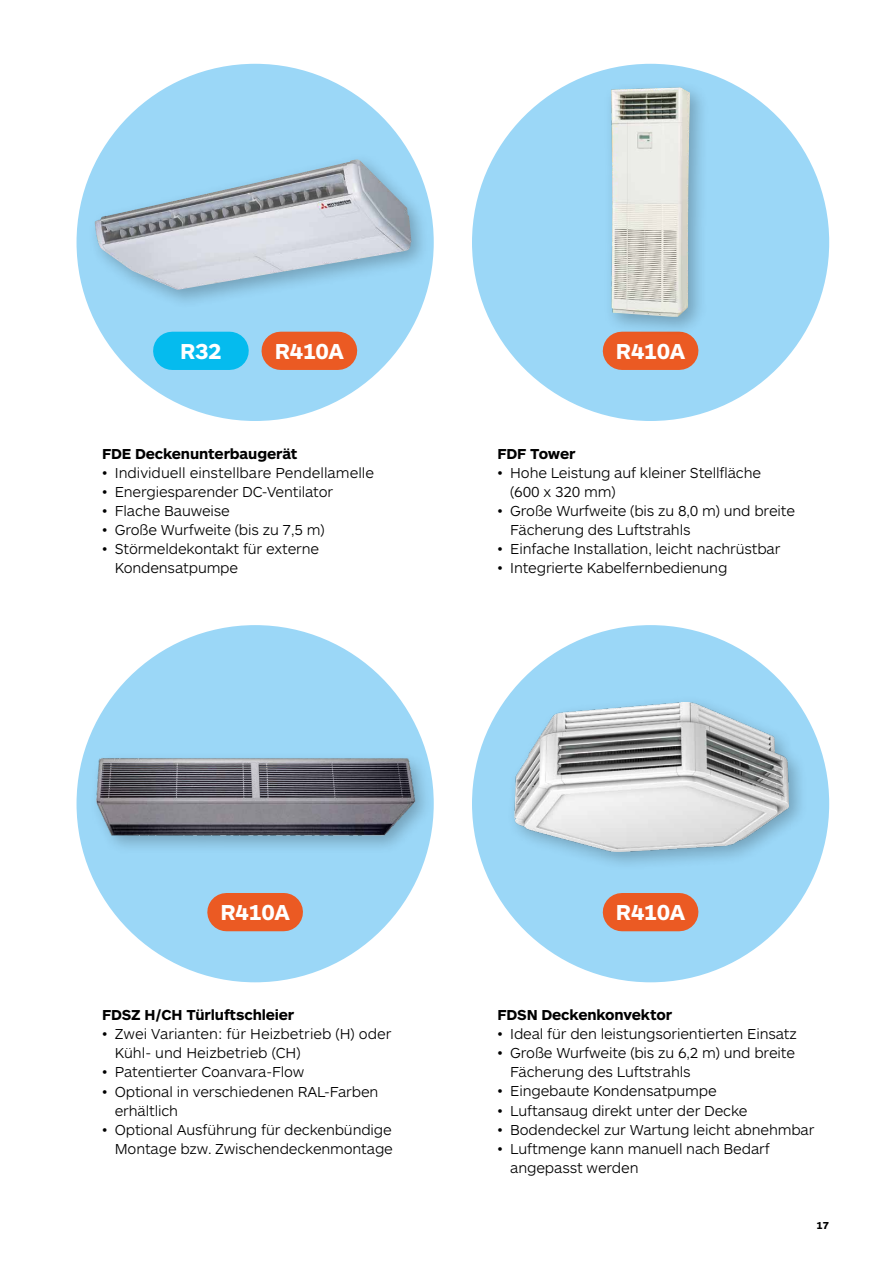
<style>
.page{position:relative;width:893px;height:1263px;background:#fff}
.page>*{position:absolute;margin:0;border:0;box-sizing:border-box;transform-origin:0 0}
.t1{font:700 22.5px "ARS Maquette";letter-spacing:-.02em;color:#fff}
.t2{font:300 15px/19.2px "ARS Maquette";letter-spacing:-.01em;color:#000}
.t3{font:700 15px "ARS Maquette";letter-spacing:-.01em;color:#000}
.t4{font:700 10.5px "ARS Maquette";color:#000}
</style>
<div class="page">
<div style="left:472px;top:625px;width:357px;height:357px;background:#9bd7f7;border-radius:50%"></div>
<div style="left:472px;top:64px;width:357px;height:357px;background:#9bd7f7;border-radius:50%"></div>
<div style="left:77px;top:64px;width:357px;height:357px;background:#9bd7f7;border-radius:50%"></div>
<div style="left:77px;top:625px;width:357px;height:357px;background:#9bd7f7;border-radius:50%"></div>
<div style="left:87px;top:152px;width:344px;height:157px;background:#000;opacity:.25"></div>
<img style="left:95px;top:159px;width:316px;height:131px">
<div style="left:281px;top:332px;width:57px;height:38px;background:#eb5a23"></div>
<div style="left:172px;top:332px;width:58px;height:38px;background:#05bbee"></div>
<div style="left:622px;top:332px;width:57px;height:38px;background:#eb5a23"></div>
<div style="left:622px;top:893px;width:57px;height:38px;background:#eb5a23"></div>
<div style="left:226px;top:893px;width:58px;height:38px;background:#eb5a23"></div>
<div style="left:603px;top:80px;width:107px;height:257px;background:#000;opacity:.25"></div>
<img style="left:611px;top:87px;width:79px;height:230px">
<div style="left:90px;top:751px;width:344px;height:104px;background:#000;opacity:.25"></div>
<img style="left:96px;top:751px;width:319px;height:97px">
<div style="left:507px;top:694px;width:302px;height:177px;background:#000;opacity:.25"></div>
<img style="left:515px;top:702px;width:274px;height:149px">
<h1 class="t1" style="left:180px;top:337px;width:43px">R32</h1>
<h1 class="t1" style="left:275px;top:337px;width:71px">R410A</h1>
<h1 class="t1" style="left:616px;top:337px;width:71px">R410A</h1>
<p class="t3" style="left:102px;top:444px;width:197px">FDE Deckenunterbaugerät</p>
<p class="t2" style="left:102px;top:462px;width:274px">• Individuell einstellbare Pendellamelle</p>
<p class="t2" style="left:102px;top:481px;width:233px">• Energiesparender DC-Ventilator</p>
<p class="t2" style="left:102px;top:500px;width:129px">• Flache Bauweise</p>
<p class="t2" style="left:102px;top:520px;width:224px">• Große Wurfweite (bis zu 7,5 m)</p>
<p class="t2" style="left:115px;top:539px;width:206px;text-indent:-13px">• Störmeldekontakt für externe<br>Kondensatpumpe</p>
<p class="t3" style="left:497px;top:444px;width:79px">FDF Tower</p>
<p class="t2" style="left:510px;top:462px;width:252px;text-indent:-13px">• Hohe Leistung auf kleiner Stellfläche (600 x 320 mm)</p>
<p class="t2" style="left:510px;top:500px;width:286px;text-indent:-13px">• Große Wurfweite (bis zu 8,0 m) und breite<br>Fächerung des Luftstrahls</p>
<p class="t2" style="left:497px;top:539px;width:285px">• Einfache Installation, leicht nachrüstbar</p>
<p class="t2" style="left:497px;top:558px;width:231px">• Integrierte Kabelfernbedienung</p>
<h1 class="t1" style="left:220px;top:898px;width:71px">R410A</h1>
<h1 class="t1" style="left:616px;top:898px;width:71px">R410A</h1>
<p class="t3" style="left:102px;top:1005px;width:194px">FDSZ H/CH Türluftschleier</p>
<p class="t2" style="left:115px;top:1023px;width:278px;text-indent:-13px">• Zwei Varianten: für Heizbetrieb (H) oder<br>Kühl- und Heizbetrieb (CH)</p>
<p class="t2" style="left:102px;top:1062px;width:204px">• Patentierter Coanvara-Flow</p>
<p class="t2" style="left:115px;top:1081px;width:265px;text-indent:-13px">• Optional in verschiedenen RAL-Farben erhältlich</p>
<p class="t2" style="left:102px;top:1119px;width:292px;text-align:right">• Optional Ausführung für deckenbündige<br>Montage bzw. Zwischendeckenmontage</p>
<p class="t3" style="left:497px;top:1005px;width:176px">FDSN Deckenkonvektor</p>
<p class="t2" style="left:497px;top:1023px;width:301px">• Ideal für den leistungsorientierten Einsatz</p>
<p class="t2" style="left:510px;top:1043px;width:286px;text-indent:-13px">• Große Wurfweite (bis zu 6,2 m) und breite<br>Fächerung des Luftstrahls</p>
<p class="t2" style="left:497px;top:1081px;width:221px">• Eingebaute Kondensatpumpe</p>
<p class="t2" style="left:497px;top:1100px;width:252px">• Luftansaug direkt unter der Decke</p>
<p class="t2" style="left:497px;top:1119px;width:319px">• Bodendeckel zur Wartung leicht abnehmbar</p>
<p class="t2" style="left:510px;top:1138px;width:261px;text-indent:-13px">• Luftmenge kann manuell nach Bedarf angepasst werden</p>
<p class="t4" style="left:817px;top:1218px;width:14px">17</p>
</div>
